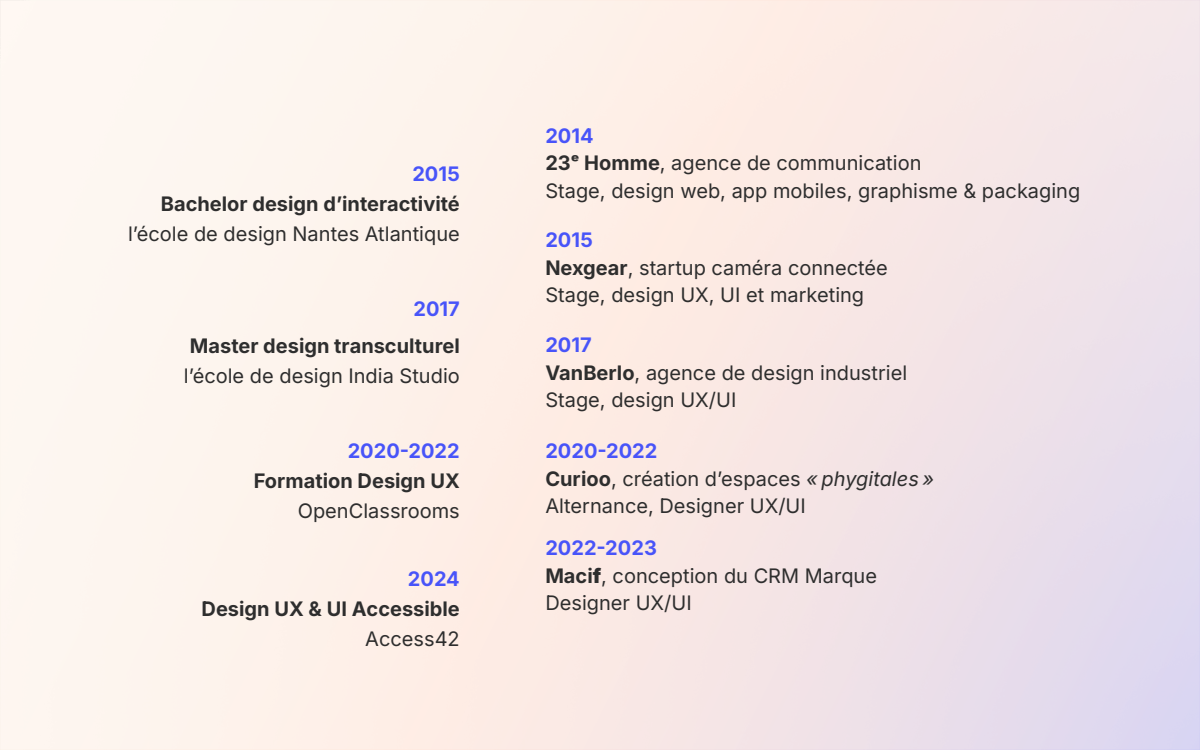
<style>
.page{position:relative;width:1200px;height:750px;background:#fff}
.page>*{position:absolute;margin:0;border:0;box-sizing:border-box;transform-origin:0 0}
.t1{font:20px "Inter Variable";color:#2e2e2e}
.t2{font:700 20px "Inter Variable";color:#2e2e2e}
.t3{font:700 20px "Inter Variable";color:#4854f9}
.s1{font-weight:700}
.s2{font-style:italic}
.s3{font-weight:900}
</style>
<div class="page">
<p class="t3" style="left:412px;top:161px;width:49px">2015</p>
<p class="t2" style="left:161px;top:191px;width:300px">Bachelor design dʼinteractivité</p>
<p class="t1" style="left:128px;top:221px;width:333px">lʼécole de design Nantes Atlantique</p>
<p class="t3" style="left:414px;top:296px;width:48px">2017</p>
<p class="t2" style="left:190px;top:334px;width:271px">Master design transculturel</p>
<p class="t1" style="left:184px;top:364px;width:277px">lʼécole de design India Studio</p>
<p class="t3" style="left:348px;top:439px;width:114px">2020-2022</p>
<p class="t2" style="left:254px;top:469px;width:207px">Formation Design UX</p>
<p class="t1" style="left:298px;top:499px;width:164px">OpenClassrooms</p>
<p class="t3" style="left:408px;top:566px;width:53px">2024</p>
<p class="t2" style="left:202px;top:596px;width:260px">Design UX &amp; UI Accessible</p>
<p class="t1" style="left:365px;top:626px;width:96px">Access42</p>
<p class="t3" style="left:545px;top:123px;width:50px">2014</p>
<p class="t1" style="left:545px;top:151px;width:378px"><span class="s1">23ᵉ Homme</span>, agence de communication</p>
<p class="t1" style="left:545px;top:178px;width:537px">Stage, design web, app mobiles, graphisme &amp; packaging</p>
<p class="t3" style="left:545px;top:228px;width:49px">2015</p>
<p class="t1" style="left:545px;top:256px;width:344px"><span class="s1">Nexgear</span>, startup caméra connectée</p>
<p class="t1" style="left:545px;top:283px;width:320px">Stage, design UX, UI et marketing</p>
<p class="t3" style="left:545px;top:333px;width:48px">2017</p>
<p class="t1" style="left:545px;top:360px;width:363px"><span class="s1">VanBerlo</span>, agence de design industriel</p>
<p class="t1" style="left:545px;top:388px;width:193px">Stage, design UX/UI</p>
<p class="t3" style="left:545px;top:439px;width:114px">2020-2022</p>
<p class="t1" style="left:545px;top:466px;width:390px"><span class="s1">Curioo</span>, création dʼespaces <span class="s2">« phygitales »</span></p>
<p class="t1" style="left:545px;top:494px;width:262px">Alternance, Designer UX/UI</p>
<p class="t3" style="left:545px;top:536px;width:113px">2022-2023</p>
<p class="t1" style="left:545px;top:563px;width:333px"><span class="s1">Maci</span><span class="s3">f</span>, conception du CRM Marque</p>
<p class="t1" style="left:545px;top:591px;width:148px">Designer UX/UI</p>
</div>
